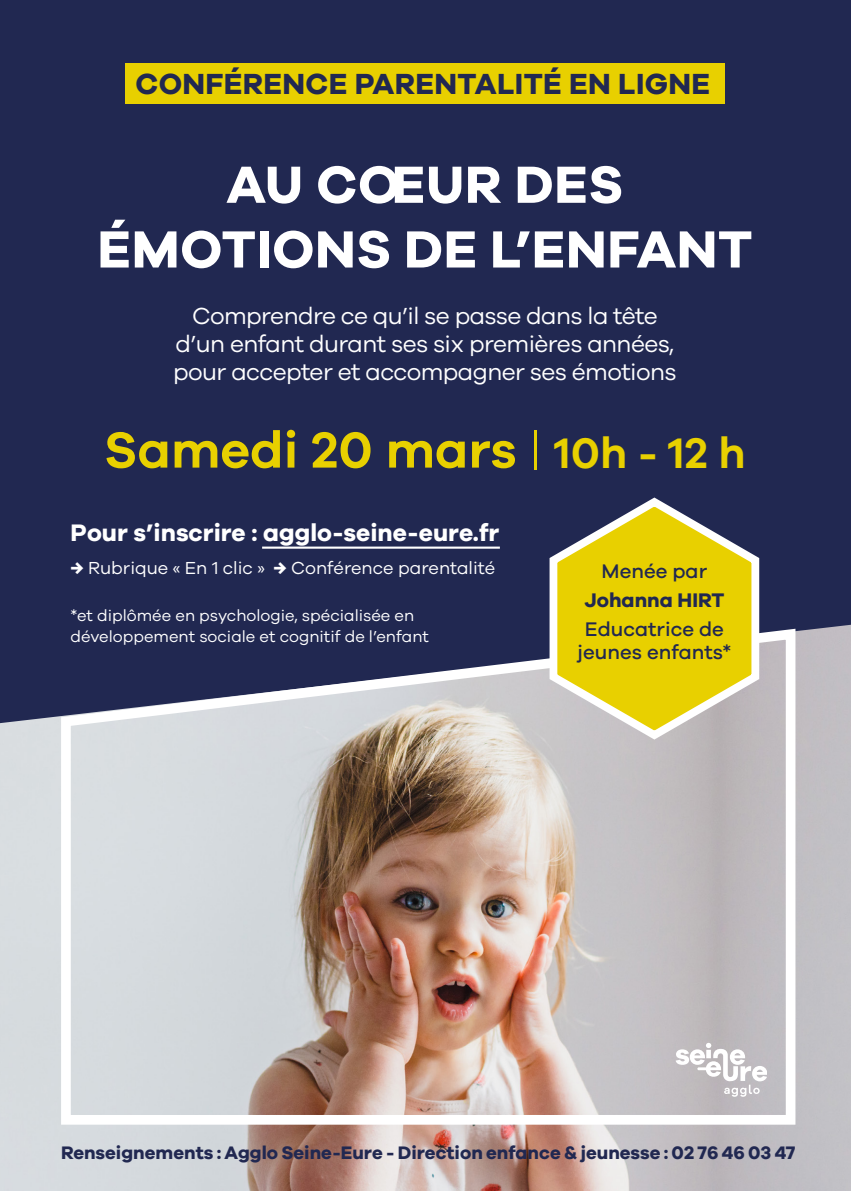
<style>
.page{position:relative;width:851px;height:1191px;background:#fff}
.page>*{position:absolute;margin:0;border:0;box-sizing:border-box;transform-origin:0 0}
.t1{font:700 54px/64.6px "Galano Grotesque";letter-spacing:.01em;color:#fff;text-align:center}
.t2{font:600 52px "Galano Grotesque";color:#e8d000}
.t3{font:700 30px "Galano Grotesque";letter-spacing:.01em;color:#212851}
.t4{font:700 24.6px "Galano Grotesque";color:#fff}
.t5{font:24px/28px "Galano Grotesque";letter-spacing:-.025em;color:#fff;text-align:center}
.t6{font:500 20.4px/22.6px "Galano Grotesque";color:#212851;text-align:center}
.t7{font:700 20.4px "Galano Grotesque";color:#212851}
.t8{font:700 18.6px "Galano Grotesque";color:#212851}
.t9{font:18px "Galano Grotesque";color:#fff}
.t10{font:16.4px/20.4px "Galano Grotesque";color:#fff}
.s1{font-weight:300}
.s2{font-size:44px}
.s3{font-weight:700}
</style>
<div class="page">
<img style="left:0;top:723px;width:850px;height:468px">
<div style="left:0;top:0;width:850px;height:723px;background:#212851"></div>
<svg style="left:55px;top:623px;width:745px;height:506px;background:#b7aeae"></svg>
<svg style="left:545px;top:493px;width:220px;height:251px;background:#c4b643"></svg>
<hr style="left:262px;top:546px;width:238px;height:3px;background:#fff">
<div style="left:125px;top:63px;width:599px;height:41px;background:#e8d000"></div>
<svg style="left:675px;top:1042px;width:92px;height:54px"></svg>
<p class="t3" style="left:135px;top:65px;width:576px">CONFÉRENCE PARENTALITÉ EN LIGNE</p>
<h1 class="t1" style="left:97px;top:151px;width:656px">AU COEUR DES<br>ÉMOTIONS DE L’ENFANT</h1>
<p class="t5" style="left:173px;top:301px;width:505px">Comprendre ce qu’il se passe dans la tête d’un enfant durant ses six premières années, pour accepter et accompagner ses émotions</p>
<h2 class="t2" style="left:104px;top:418px;width:643px">Samedi 20 mars <span class="s1">|</span> <span class="s2">10h - 12 h</span></h2>
<p class="t4" style="left:71px;top:517px;width:430px">Pour s’inscrire : agglo-seine-eure.fr</p>
<p class="t9" style="left:71px;top:557px;width:426px"><span class="s3">→</span> Rubrique « En 1 clic » <span class="s3">→</span> Conférence parentalité</p>
<p class="t10" style="left:71px;top:605px;width:360px">*et diplômée en psychologie, spécialisée en développement sociale et cognitif de l’enfant</p>
<p class="t6" style="left:601px;top:559px;width:107px">Menée par</p>
<p class="t7" style="left:584px;top:587px;width:141px">Johanna HIRT</p>
<p class="t6" style="left:577px;top:617px;width:156px">Educatrice de jeunes enfants*</p>
<p class="t8" style="left:61px;top:1140px;width:735px">Renseignements : Agglo Seine-Eure - Direction enfance &amp; jeunesse : 02 76 46 03 47</p>
</div>
